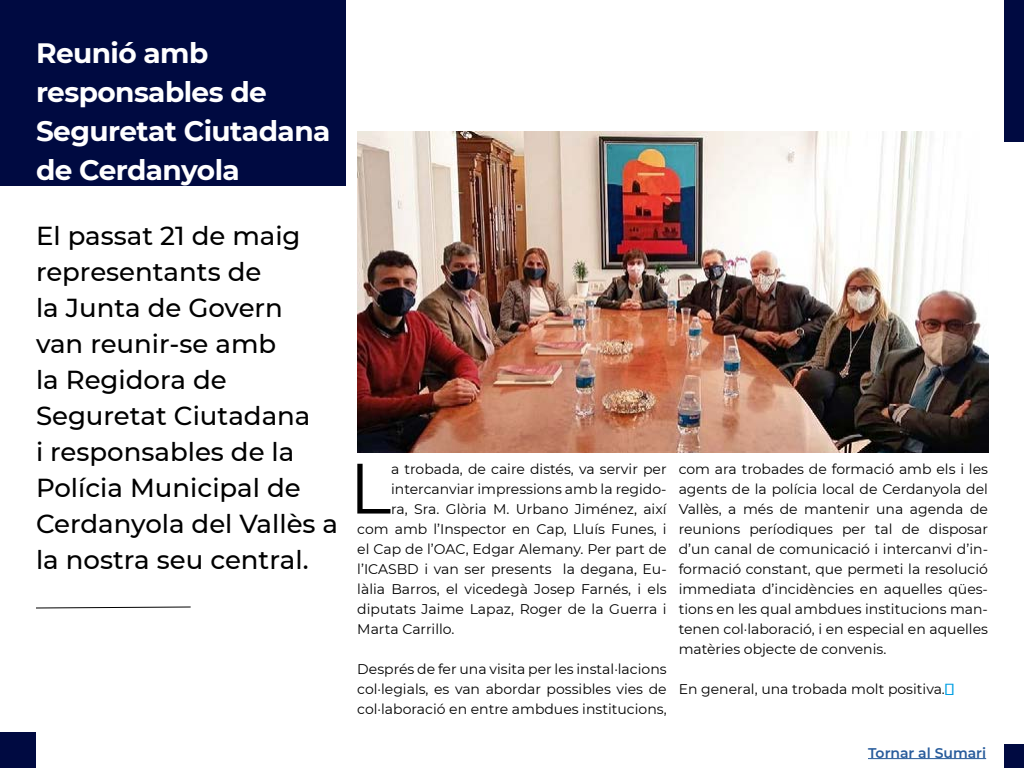
<style>
.page{position:relative;width:1024px;height:768px;background:#fff}
.page>*{position:absolute;margin:0;border:0;box-sizing:border-box;transform-origin:0 0}
.t1{font:71.1px "Montserrat";color:#000}
.t2{font:700 28px/39px "Montserrat";letter-spacing:-.02em;color:#fff}
.t3{font:500 26px/36px "Montserrat";color:#000}
.t4{font:14px/20px "Montserrat";color:#000;text-align:justify}
.t5{font:600 14px "Montserrat";color:#275b9b}
.s1{font-size:16px;color:#009fe3}
</style>
<div class="page">
<div style="left:0;top:0;width:345px;height:186px;background:#000a41"></div>
<div style="left:1004px;top:0;width:20px;height:142px;background:#000a41"></div>
<div style="left:0;top:732px;width:36px;height:36px;background:#000a41"></div>
<div style="left:1004px;top:744px;width:20px;height:24px;background:#000a41"></div>
<hr style="left:868px;top:758px;width:118px;height:1px;background:#275b9b">
<img style="left:357px;top:132px;width:632px;height:320px">
<svg style="left:36px;top:606px;width:155px;height:3px"></svg>
<h2 class="t2" style="left:36px;top:32px;width:296px">Reunió amb responsables de<br>Seguretat Ciutadana de Cerdanyola</h2>
<h3 class="t3" style="left:36px;top:217px;width:304px">El passat 21 de maig representants de<br>la Junta de Govern<br>van reunir-se amb<br>la Regidora de<br>Seguretat Ciutadana<br>i responsables de la<br>Polícia Municipal de<br>Cerdanyola del Vallès a la nostra seu central.</h3>
<h1 class="t1" style="left:349px;top:439px;width:43px">L</h1>
<p class="t4" style="left:391px;top:458px;width:277px">a trobada, de caire distés, va servir per</p>
<p class="t4" style="left:391px;top:478px;width:277px">intercanviar impressions amb la regido-</p>
<p class="t4" style="left:391px;top:498px;width:277px">ra, Sra. Glòria M. Urbano Jiménez, així</p>
<p class="t4" style="left:357px;top:518px;width:311px">com amb l’Inspector en Cap, Lluís Funes, i</p>
<p class="t4" style="left:357px;top:538px;width:311px">el Cap de l’OAC, Edgar Alemany. Per part de</p>
<p class="t4" style="left:357px;top:558px;width:311px">l’ICASBD i van ser presents la degana, Eu-</p>
<p class="t4" style="left:357px;top:578px;width:311px">làlia Barros, el vicedegà Josep Farnés, i els</p>
<p class="t4" style="left:357px;top:598px;width:311px">diputats Jaime Lapaz, Roger de la Guerra i</p>
<p class="t4" style="left:357px;top:618px;width:99px">Marta Carrillo.</p>
<p class="t4" style="left:357px;top:658px;width:311px">Després de fer una visita per les instal·lacions col·legials, es van abordar possibles vies de col·laboració en entre ambdues institucions,</p>
<p class="t4" style="left:679px;top:458px;width:311px">com ara trobades de formació amb els i les agents de la polícia local de Cerdanyola del Vallès, a més de mantenir una agenda de reunions períodiques per tal de disposar d’un canal de comunicació i intercanvi d’in&shy;formació constant, que permeti la resolució immediata d’incidències en aquelles qües&shy;tions en les qual ambdues institucions man&shy;tenen col·laboració, i en especial en aquelles matèries objecte de convenis.</p>
<p class="t4" style="left:679px;top:678px;width:277px">En general, una trobada molt positiva.<span class="s1">▣</span></p>
<p class="t5" style="left:868px;top:743px;width:120px">Tornar al Sumari</p>
</div>
